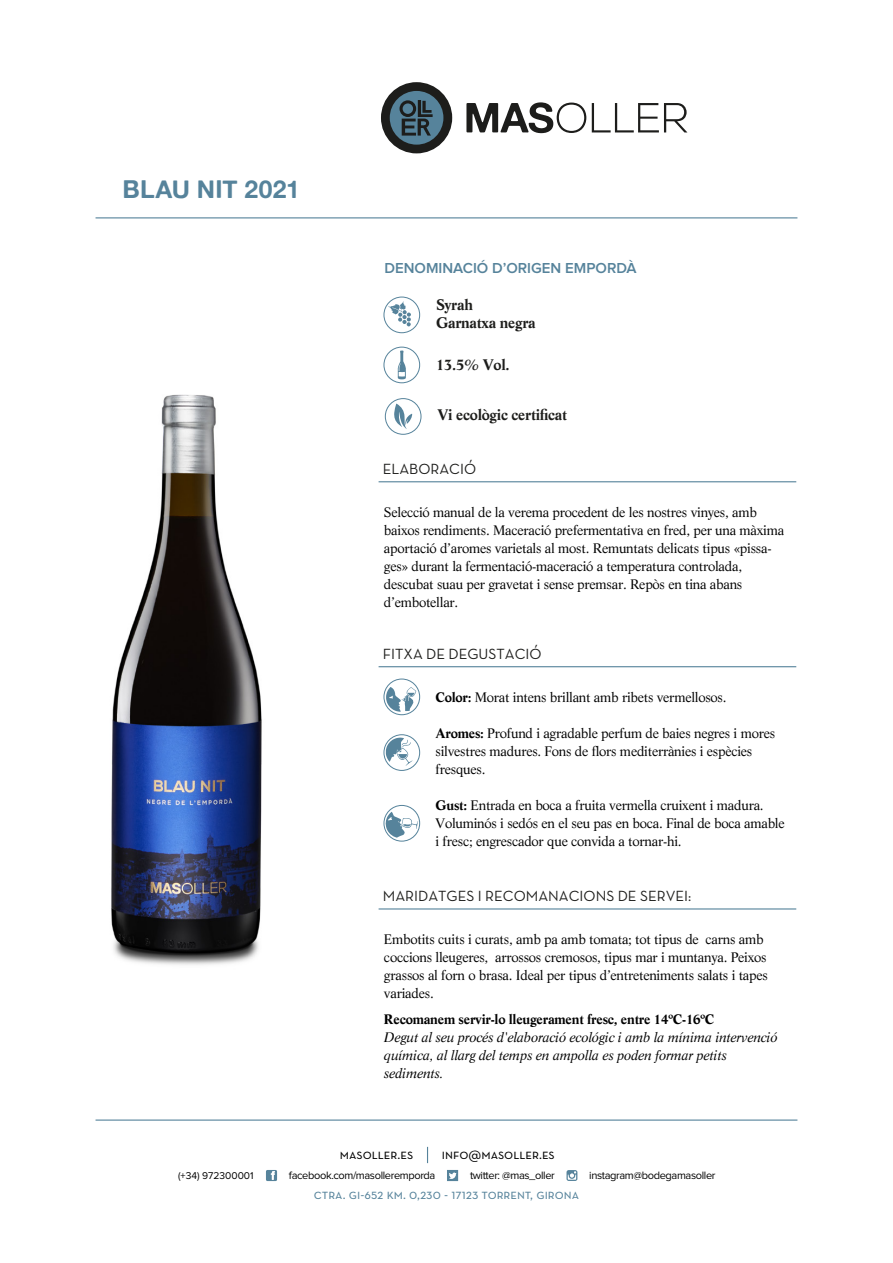
<style>
.page{position:relative;width:893px;height:1263px;background:#fff}
.page>*{position:absolute;margin:0;border:0;box-sizing:border-box;transform-origin:0 0}
.t1{font:24.75px "Alte Haas Grotesk Bold";letter-spacing:.005em;color:#56839b}
.t2{font:15px "Neutra Text Book SC";color:#1d1d1b}
.t3{font:700 15px/18px "Life LT Std";letter-spacing:-.02em;color:#1d1d1b}
.t4{font:600 15px "Proxima Nova";color:#56839b}
.t5{font:14.4px "Neutra Text Book SC";color:#56839b}
.t6{font:14.4px "Neutra Text Book SC";color:#000}
.t7{font:13.5px/18px "Life LT Std";letter-spacing:-.02em;color:#000}
.t8{font:italic 13.5px/18px "Life LT Std";letter-spacing:-.02em;color:#000}
.t9{font:700 13.5px "Life LT Std";letter-spacing:-.02em;color:#000}
.t10{font:11.1px "Proxima Nova";letter-spacing:-.035em;color:#000}
.t11{font:10.2px "Proxima Nova";color:#000}
.s1{font-weight:700}
</style>
<div class="page">
<img style="left:111px;top:346px;width:299px;height:619px">
<hr style="left:96px;top:217px;width:701px;height:1px;background:#56839b">
<hr style="left:96px;top:1119px;width:701px;height:2px;background:#56839b">
<svg style="left:427px;top:1147px;width:1px;height:16px"></svg>
<svg style="left:266px;top:1170px;width:11px;height:11px"></svg>
<svg style="left:447px;top:1170px;width:11px;height:11px"></svg>
<svg style="left:567px;top:1170px;width:10px;height:11px"></svg>
<svg style="left:466px;top:102px;width:120px;height:31px"></svg>
<svg style="left:592px;top:103px;width:95px;height:29px"></svg>
<svg style="left:381px;top:82px;width:71px;height:71px"></svg>
<svg style="left:383px;top:678px;width:37px;height:37px"></svg>
<svg style="left:383px;top:734px;width:37px;height:37px"></svg>
<svg style="left:383px;top:805px;width:37px;height:37px"></svg>
<svg style="left:383px;top:297px;width:37px;height:36px"></svg>
<svg style="left:383px;top:347px;width:37px;height:36px"></svg>
<hr style="left:379px;top:481px;width:417px;height:1px;background:#56839b">
<hr style="left:379px;top:666px;width:417px;height:1px;background:#56839b">
<hr style="left:379px;top:908px;width:417px;height:1px;background:#56839b">
<svg style="left:385px;top:398px;width:37px;height:37px"></svg>
<h1 class="t1" style="left:123px;top:173px;width:179px">BLAU NIT 2021</h1>
<p class="t4" style="left:384px;top:261px;width:254px">DENOMINACIÓ D’ORIGEN EMPORDÀ</p>
<p class="t3" style="left:436px;top:295px;width:101px">Syrah<br>Garnatxa negra</p>
<p class="t3" style="left:436px;top:356px;width:75px">13.5% Vol.</p>
<p class="t3" style="left:437px;top:406px;width:131px">Vi ecològic certificat</p>
<p class="t2" style="left:383px;top:459px;width:95px">ELABORACIÓ</p>
<p class="t7" style="left:384px;top:503px;width:402px">Selecció manual de la verema procedent de les nostres vinyes, amb baixos rendiments. Maceració prefermentativa en fred, per una màxima aportació d’aromes varietals al most. Remuntats delicats tipus «pissa&shy;ges» durant la fermentació-maceració a temperatura controlada, descubat suau per gravetat i sense premsar. Repòs en tina abans d’embotellar.</p>
<p class="t2" style="left:383px;top:644px;width:160px">FITXA DE DEGUSTACIÓ</p>
<p class="t7" style="left:435px;top:688px;width:293px"><span class="s1">Color:</span> Morat intens brillant amb ribets vermellosos.</p>
<p class="t7" style="left:435px;top:724px;width:341px"><span class="s1">Aromes:</span> Profund i agradable perfum de baies negres i mores silvestres madures. Fons de flors mediterrànies i espècies fresques.</p>
<p class="t7" style="left:435px;top:796px;width:351px"><span class="s1">Gust:</span> Entrada en boca a fruita vermella cruixent i madura.<br>Voluminós i sedós en el seu pas en boca. Final de boca amable i fresc; engrescador que convida a tornar-hi.</p>
<p class="t2" style="left:383px;top:887px;width:310px">MARIDATGES I RECOMANACIONS DE SERVEI:</p>
<p class="t7" style="left:384px;top:930px;width:385px">Embotits cuits i curats, amb pa amb tomata; tot tipus de carns amb coccions lleugeres, arrossos cremosos, tipus mar i muntanya. Peixos grassos al forn o brasa. Ideal per tipus d’entreteniments salats i tapes variades.</p>
<p class="t9" style="left:384px;top:1011px;width:332px">Recomanem servir-lo lleugerament fresc, entre 14ºC-16ºC</p>
<p class="t8" style="left:384px;top:1028px;width:395px">Degut al seu procés d'elaboració ecológic i amb la mínima intervenció química, al llarg del temps en ampolla es poden formar petits sediments.</p>
<p class="t6" style="left:442px;top:1145px;width:114px">info@masoller.es</p>
<p class="t6" style="left:340px;top:1145px;width:75px">masoller.es</p>
<p class="t5" style="left:314px;top:1185px;width:267px">ctra. gi-652 km. 0,230 - 17123 torrent, girona</p>
<p class="t11" style="left:178px;top:1171px;width:77px">(+34) 972300001</p>
<p class="t10" style="left:289px;top:1170px;width:148px">facebook.com/masolleremporda</p>
<p class="t10" style="left:470px;top:1170px;width:86px">twitter: @mas_oller</p>
<p class="t10" style="left:589px;top:1170px;width:128px">instagram@bodegamasoller</p>
</div>
